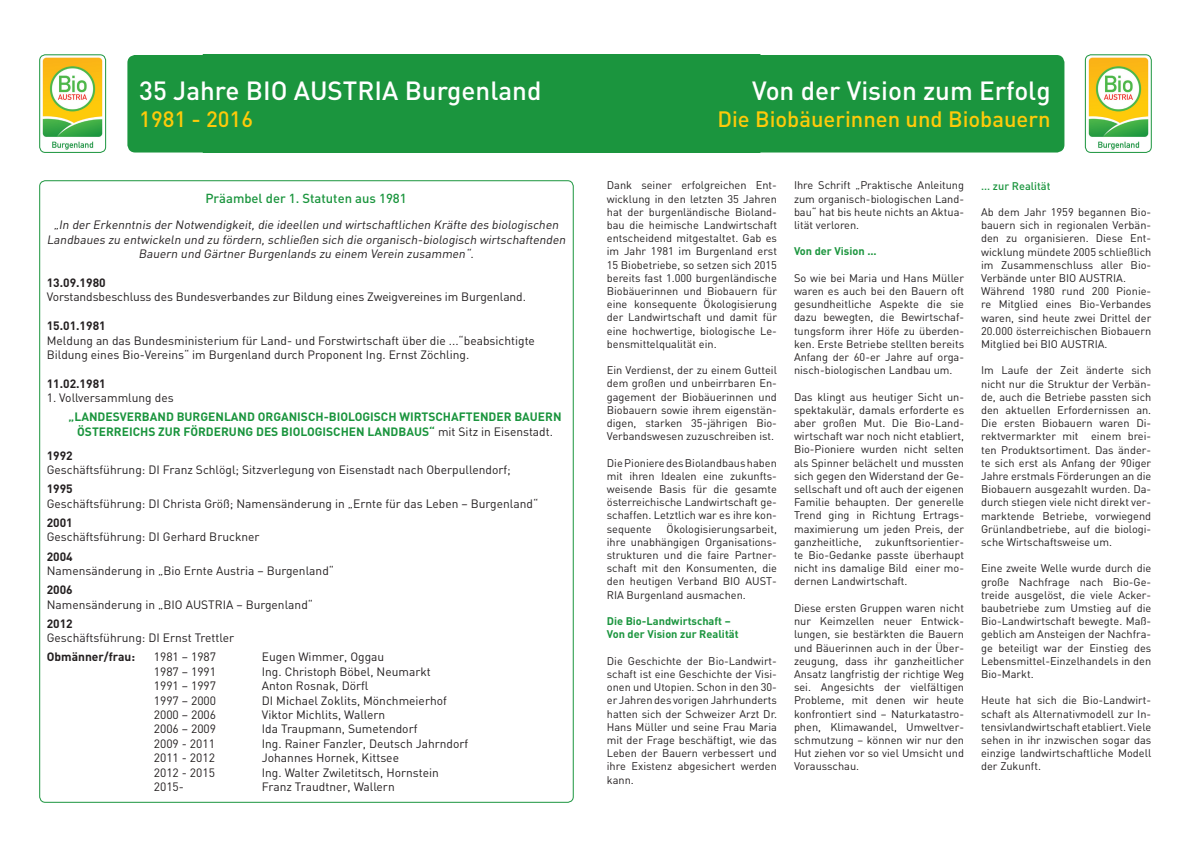
<style>
.page{position:relative;width:1191px;height:842px;background:#fff}
.page>*{position:absolute;margin:0;border:0;box-sizing:border-box;transform-origin:0 0}
.t1{font:500 26px "DIN";color:#fff}
.t2{font:500 22px "DIN";color:#feca0a}
.t3{font:500 13px "DIN";color:#1b953e}
.t4{font:12px/14.4px "DIN";color:#231f20}
.t5{font:italic 12px/14.4px "DIN";color:#231f20;text-align:center}
.t6{font:700 12px/14.4px "DIN";color:#1b953e;text-align:center}
.t7{font:700 12px "DIN";color:#231f20}
.t8{font:11px/13.2px "DIN";color:#231f20;text-align:justify}
.t9{font:700 11px/13.2px "DIN";color:#1b953e}
.t10{font:500 11px "DIN";color:#1b953e}
.s1{font-weight:400;color:#231f20}
</style>
<div class="page">
<div style="left:659px;top:55px;width:405px;height:98px;background:#1b953e;border-radius:8px"></div>
<div style="left:127px;top:55px;width:76px;height:98px;background:#1b953e"></div>
<div style="left:203px;top:55px;width:461px;height:98px;background:#1b953e"></div>
<img style="left:40px;top:55px;width:66px;height:97px">
<div style="left:39px;top:55px;width:67px;height:98px;border:1px solid #1b953e;border-radius:6px"></div>
<img style="left:1085px;top:55px;width:66px;height:97px">
<div style="left:1085px;top:55px;width:66px;height:98px;border:1px solid #1b953e;border-radius:6px"></div>
<h1 class="t1" style="left:139px;top:74px;width:403px">35 Jahre BIO AUSTRIA Burgenland</h1>
<h2 class="t2" style="left:139px;top:105px;width:115px">1981 - 2016</h2>
<p class="t3" style="left:205px;top:190px;width:203px">Präambel der 1. Statuten aus 1981</p>
<p class="t5" style="left:47px;top:218px;width:522px">„In der Erkenntnis der Notwendigkeit,die ideellen und wirtschaftlichen Kräfte des biologischen<br>Landbaues zu entwickeln und zu fördern,schließen sich die organisch-biologisch wirtschaftenden<br>Bauern und Gärtner Burgenlands zu einem Verein zusammen“.</p>
<p class="t7" style="left:47px;top:275px;width:60px">13.09.1980</p>
<p class="t4" style="left:47px;top:290px;width:481px">Vorstandsbeschluss des Bundesverbandes zur Bildung eines Zweigvereines im Burgenland.</p>
<p class="t7" style="left:47px;top:318px;width:60px">15.01.1981</p>
<p class="t4" style="left:47px;top:333px;width:490px">Meldung an das Bundesministerium für Land- und Forstwirtschaft über die ...“beabsichtigte<br>Bildung eines Bio-Vereins“ im Burgenland durch Proponent Ing. Ernst Zöchling.</p>
<p class="t7" style="left:47px;top:376px;width:60px">11.02.1981</p>
<p class="t4" style="left:47px;top:390px;width:128px">1. Vollversammlung des</p>
<p class="t6" style="left:69px;top:409px;width:494px">„LANDESVERBAND BURGENLAND ORGANISCH-BIOLOGISCH WIRTSCHAFTENDER BAUERN<br>ÖSTERREICHS ZUR FÖRDERUNG DES BIOLOGISCHEN LANDBAUS“ <span class="s1">mit Sitz in Eisenstadt.</span></p>
<p class="t7" style="left:47px;top:448px;width:28px">1992</p>
<p class="t4" style="left:47px;top:462px;width:465px">Geschäftsführung: DI Franz Schlögl; Sitzverlegung von Eisenstadt nach Oberpullendorf;</p>
<p class="t7" style="left:47px;top:481px;width:28px">1995</p>
<p class="t4" style="left:47px;top:496px;width:493px">Geschäftsführung: DI Christa Größ; Namensänderung in „Ernte für das Leben – Burgenland“</p>
<p class="t7" style="left:47px;top:515px;width:28px">2001</p>
<p class="t4" style="left:47px;top:530px;width:214px">Geschäftsführung: DI Gerhard Bruckner</p>
<p class="t7" style="left:47px;top:548px;width:28px">2004</p>
<p class="t4" style="left:47px;top:563px;width:289px">Namensänderung in „Bio Ernte Austria – Burgenland“</p>
<p class="t7" style="left:47px;top:582px;width:28px">2006</p>
<p class="t4" style="left:47px;top:597px;width:268px">Namensänderung in „BIO AUSTRIA – Burgenland“</p>
<p class="t7" style="left:47px;top:616px;width:28px">2012</p>
<p class="t4" style="left:47px;top:630px;width:189px">Geschäftsführung: DI Ernst Trettler</p>
<p class="t7" style="left:47px;top:649px;width:90px">Obmänner/frau:</p>
<p class="t4" style="left:154px;top:650px;width:64px">1981 – 1987</p>
<p class="t4" style="left:262px;top:650px;width:124px">Eugen Wimmer, Oggau</p>
<p class="t4" style="left:154px;top:664px;width:64px">1987 – 1991</p>
<p class="t4" style="left:262px;top:664px;width:170px">Ing. Christoph Böbel, Neumarkt</p>
<p class="t4" style="left:154px;top:678px;width:64px">1991 – 1997</p>
<p class="t4" style="left:262px;top:678px;width:108px">Anton Rosnak, Dörfl</p>
<p class="t4" style="left:154px;top:693px;width:64px">1997 – 2000</p>
<p class="t4" style="left:262px;top:693px;width:187px">DI Michael Zoklits, Mönchmeierhof</p>
<p class="t4" style="left:154px;top:707px;width:64px">2000 – 2006</p>
<p class="t4" style="left:262px;top:707px;width:125px">Viktor Michlits, Wallern</p>
<p class="t4" style="left:154px;top:722px;width:64px">2006 – 2009</p>
<p class="t4" style="left:262px;top:722px;width:157px">Ida Traupmann, Sumetendorf</p>
<p class="t4" style="left:154px;top:736px;width:63px">2009 - 2011</p>
<p class="t4" style="left:262px;top:736px;width:208px">Ing. Rainer Fanzler, Deutsch Jahrndorf</p>
<p class="t4" style="left:154px;top:750px;width:63px">2011 - 2012</p>
<p class="t4" style="left:262px;top:750px;width:139px">Johannes Hornek, Kittsee</p>
<p class="t4" style="left:154px;top:765px;width:63px">2012 - 2015</p>
<p class="t4" style="left:262px;top:765px;width:178px">Ing. Walter Zwiletitsch, Hornstein</p>
<p class="t4" style="left:154px;top:779px;width:32px">2015-</p>
<p class="t4" style="left:262px;top:779px;width:134px">Franz Traudtner, Wallern</p>
<h1 class="t1" style="left:752px;top:74px;width:300px">Von der Vision zum Erfolg</h1>
<h2 class="t2" style="left:717px;top:105px;width:335px">Die Biobäuerinnen und Biobauern</h2>
<p class="t8" style="left:607px;top:179px;width:172px">Dank seiner erfolgreichen Ent&shy;wicklung in den letzten 35 Jahren hat der burgenländische Bioland&shy;bau die heimische Landwirtschaft entscheidend mitgestaltet. Gab es im Jahr 1981 im Burgenland erst 15 Biobetriebe, so setzen sich 2015 bereits fast 1.000 burgenländische Biobäuerinnen und Biobauern für eine konsequente Ökologisierung der Landwirtschaft und damit für eine hochwertige, biologische Le&shy;bensmittelqualität ein.</p>
<p class="t8" style="left:607px;top:363px;width:172px">Ein Verdienst, der zu einem Gutteil dem großen und unbeirrbaren En&shy;gagement der Biobäuerinnen und Biobauern sowie ihrem eigenstän&shy;digen, starken 35-jährigen Bio-Verbandswesen zuzuschreiben ist.</p>
<p class="t8" style="left:607px;top:456px;width:172px">Die Pioniere des Biolandbaus haben mit ihren Idealen eine zukunfts&shy;weisende Basis für die gesamte österreichische Landwirtschaft ge&shy;schaffen. Letztlich war es ihre kon&shy;sequente</p>
<p class="t8" style="left:607px;top:522px;width:172px;text-indent:60px">Ökologisierungsarbeit, ihre unabhängigen Organisations&shy;strukturen und die faire Partner&shy;schaft mit den Konsumenten, die den heutigen Verband BIO AUST-RIA Burgenland ausmachen.</p>
<p class="t9" style="left:607px;top:614px;width:133px">Die Bio-Landwirtschaft –<br>Von der Vision zur Realität</p>
<p class="t8" style="left:607px;top:654px;width:172px">Die Geschichte der Bio-Landwirt&shy;schaft ist eine Geschichte der Visi&shy;onen und Utopien. Schon in den 30- er Jahren des vorigen Jahrhunderts hatten sich der Schweizer Arzt Dr.<br>Hans Müller und seine Frau Maria mit der Frage beschäftigt, wie das Leben der Bauern verbessert und ihre Existenz abgesichert werden kann.</p>
<p class="t8" style="left:794px;top:179px;width:172px">Ihre Schrift „Praktische Anleitung zum organisch-biologischen Land&shy;bau“ hat bis heute nichts an Aktua&shy;lität verloren.</p>
<p class="t9" style="left:794px;top:244px;width:84px">Von der Vision ...</p>
<p class="t8" style="left:794px;top:271px;width:172px">So wie bei Maria und Hans Müller waren es auch bei den Bauern oft gesundheitliche Aspekte die sie dazu bewegten, die Bewirtschaf&shy;tungsform ihrer Höfe zu überden&shy;ken. Erste Betriebe stellten bereits Anfang der 60-er Jahre auf orga&shy;nisch-biologischen Landbau um.</p>
<p class="t8" style="left:794px;top:390px;width:172px">Das klingt aus heutiger Sicht un&shy;spektakulär, damals erforderte es aber großen Mut. Die Bio-Land&shy;wirtschaft war noch nicht etabliert, Bio-Pioniere wurden nicht selten als Spinner belächelt und mussten sich gegen den Widerstand der Ge&shy;sellschaft und oft auch der eigenen Familie behaupten. Der generelle Trend ging in Richtung Ertrags&shy;maximierung um jeden Preis, der ganzheitliche, zukunftsorientier&shy;te Bio-Gedanke passte überhaupt nicht ins damalige Bild einer mo&shy;dernen Landwirtschaft.</p>
<p class="t8" style="left:794px;top:601px;width:172px">Diese ersten Gruppen waren nicht nur Keimzellen neuer Entwick&shy;lungen, sie bestärkten die Bauern und Bäuerinnen auch in der Über&shy;zeugung, dass ihr ganzheitlicher Ansatz langfristig der richtige Weg sei. Angesichts der vielfältigen Probleme, mit denen wir heute konfrontiert sind – Naturkatastro&shy;phen, Klimawandel, Umweltver&shy;schmutzung – können wir nur den Hut ziehen vor so viel Umsicht und Vorausschau.</p>
<p class="t10" style="left:981px;top:179px;width:71px">... zur Realität</p>
<p class="t8" style="left:981px;top:205px;width:172px;text-align:left">Ab dem Jahr 1959 begannen Bio&shy;bauern sich in regionalen Verbän&shy;den zu organisieren. Diese Ent&shy;wicklung mündete 2005 schließlich im Zusammenschluss aller Bio-<br>Verbände unter BIO AUSTRIA.<br>Während 1980 rund 200 Pionie&shy;re Mitglied eines Bio-Verbandes waren, sind heute zwei Drittel der<br>20.000 österreichischen Biobauern<br>Mitglied bei BIO AUSTRIA.</p>
<p class="t8" style="left:981px;top:364px;width:172px">Im Laufe der Zeit änderte sich nicht nur die Struktur der Verbän&shy;de, auch die Betriebe passten sich den aktuellen Erfordernissen an.<br>Die ersten Biobauern waren Di&shy;rektvermarkter mit einem brei&shy;ten Produktsortiment. Das änder&shy;te sich erst als Anfang der 90iger Jahre erstmals Förderungen an die Biobauern ausgezahlt wurden. Da&shy;durch stiegen viele nicht direkt ver&shy;marktende Betriebe, vorwiegend Grünlandbetriebe, auf die biologi&shy;sche Wirtschaftsweise um.</p>
<p class="t8" style="left:981px;top:562px;width:172px">Eine zweite Welle wurde durch die große Nachfrage nach Bio-Ge&shy;treide ausgelöst, die viele Acker&shy;baubetriebe zum Umstieg auf die Bio-Landwirtschaft bewegte. Maß&shy;geblich am Ansteigen der Nachfra&shy;ge beteiligt war der Einstieg des Lebensmittel-Einzelhandels in den Bio-Markt.</p>
<p class="t8" style="left:981px;top:694px;width:172px">Heute hat sich die Bio-Landwirt&shy;schaft als Alternativmodell zur In&shy;tensivlandwirtschaft etabliert. Viele sehen in ihr inzwischen sogar das einzige landwirtschaftliche Modell der Zukunft.</p>
</div>
